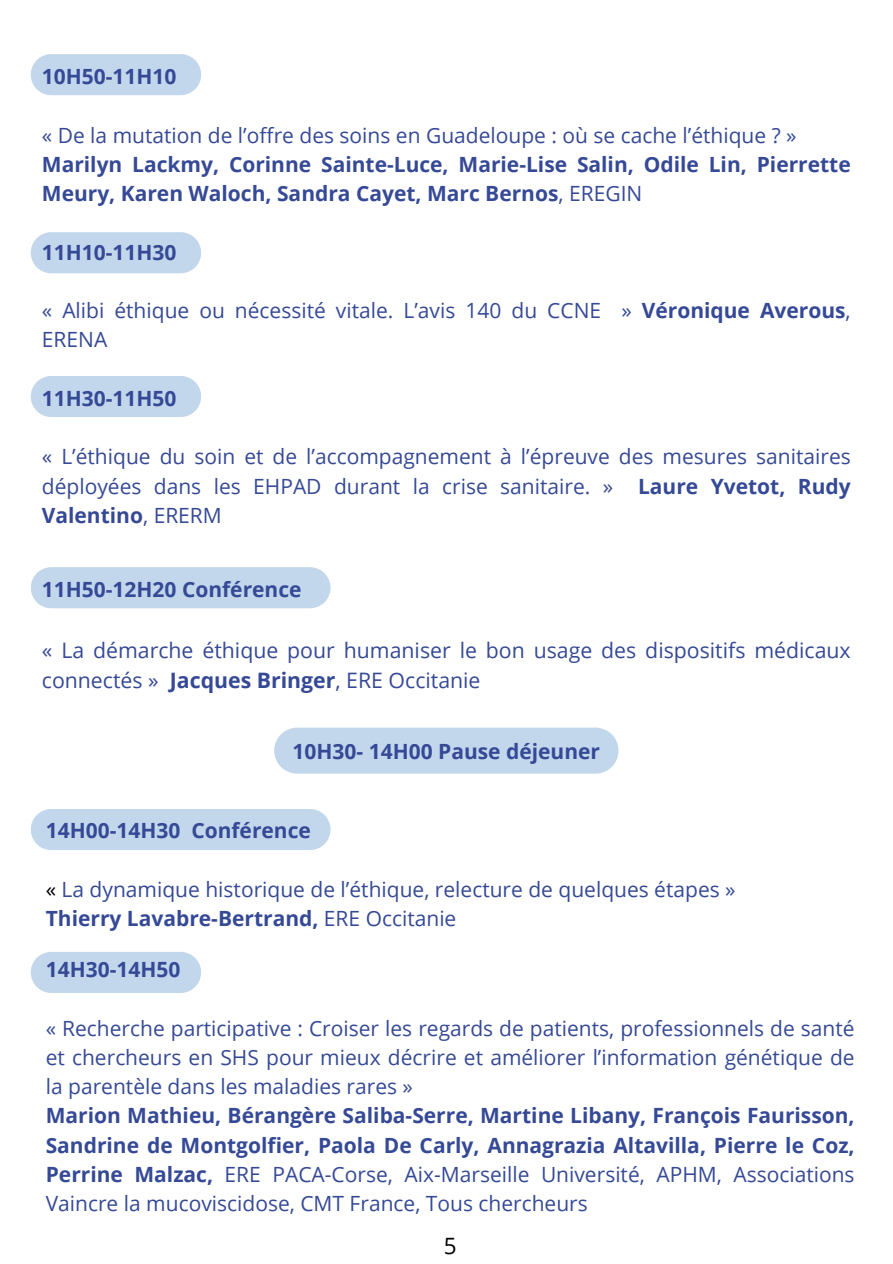
<style>
.page{position:relative;width:893px;height:1264px;background:#fff}
.page>*{position:absolute;margin:0;border:0;box-sizing:border-box;transform-origin:0 0}
.t1{font:22.5px "Open Sans";color:#000}
.t2{font:21.3px/29.2px "Open Sans";color:#354996}
.t3{font:21px/29.2px "Open Sans";color:#354996;text-align:justify}
.t4{font:700 21px/29.2px "Open Sans";color:#354996;text-align:justify}
.s1{font-weight:400}
.s2{font-weight:700}
.s3{color:#000}
</style>
<div class="page">
<div style="left:31px;top:952px;width:170px;height:40px;background:#c2d7eb"></div>
<div style="left:31px;top:567px;width:299px;height:41px;background:#c2d7eb"></div>
<div style="left:31px;top:54px;width:170px;height:41px;background:#c2d7eb"></div>
<svg style="left:31px;top:232px;width:170px;height:41px;background:#c5d9ec"></svg>
<div style="left:31px;top:376px;width:170px;height:41px;background:#c2d7eb"></div>
<div style="left:274px;top:727px;width:344px;height:46px;background:#c2d7eb;border-radius:23px"></div>
<div style="left:31px;top:809px;width:299px;height:41px;background:#c2d7eb"></div>
<p class="t4" style="left:42px;top:61px;width:136px">10H50-11H10</p>
<p class="t3" style="left:42px;top:120px;width:756px">« De la mutation de l’offre des soins en Guadeloupe : où se cache l’éthique ? »</p>
<p class="t4" style="left:42px;top:149px;width:810px">Marilyn Lackmy, Corinne Sainte-Luce, Marie-Lise Salin, Odile Lin, Pierrette<br>Meury, Karen Waloch, Sandra Cayet, Marc Bernos<span class="s1">, EREGIN</span></p>
<p class="t4" style="left:42px;top:237px;width:136px">11H10-11H30</p>
<p class="t3" style="left:42px;top:295px;width:810px">« Alibi éthique ou nécessité vitale. L’avis 140 du CCNE » <span class="s2">Véronique Averous</span>,<br>ERENA</p>
<p class="t4" style="left:42px;top:383px;width:136px">11H30-11H50</p>
<p class="t3" style="left:42px;top:441px;width:810px">« L’éthique du soin et de l’accompagnement à l’épreuve des mesures sanitaires déployées dans les EHPAD durant la crise sanitaire. » <span class="s2">Laure Yvetot, Rudy Valentino</span>, ERERM</p>
<p class="t4" style="left:42px;top:574px;width:261px">11H50-12H20 Conférence</p>
<p class="t2" style="left:42px;top:635px;width:810px">« La démarche éthique pour humaniser le bon usage des dispositifs médicaux connectés » <span class="s2">Jacques Bringer</span>, ERE Occitanie</p>
<p class="t4" style="left:292px;top:736px;width:309px">10H30- 14H00 Pause déjeuner</p>
<p class="t4" style="left:46px;top:815px;width:266px">14H00-14H30 Conférence</p>
<p class="t3" style="left:46px;top:874px;width:691px"><span class="s3">«</span> La dynamique historique de l’éthique, relecture de quelques étapes »<br><span class="s2">Thierry Lavabre-Bertrand,</span> ERE Occitanie</p>
<p class="t4" style="left:46px;top:954px;width:136px">14H30-14H50</p>
<p class="t3" style="left:46px;top:1012px;width:810px">« Recherche participative : Croiser les regards de patients, professionnels de santé et chercheurs en SHS pour mieux décrire et améliorer l’information génétique de la parentèle dans les maladies rares »</p>
<p class="t4" style="left:46px;top:1100px;width:810px">Marion Mathieu, Bérangère Saliba-Serre, Martine Libany, François Faurisson, Sandrine de Montgolfier, Paola De Carly, Annagrazia Altavilla, Pierre le Coz, Perrine Malzac, <span class="s1">ERE PACA-Corse, Aix-Marseille Université, APHM, Associations Vaincre la mucoviscidose, CMT France, Tous chercheurs</span></p>
<p class="t1" style="left:444px;top:1229px;width:14px">5</p>
</div>
